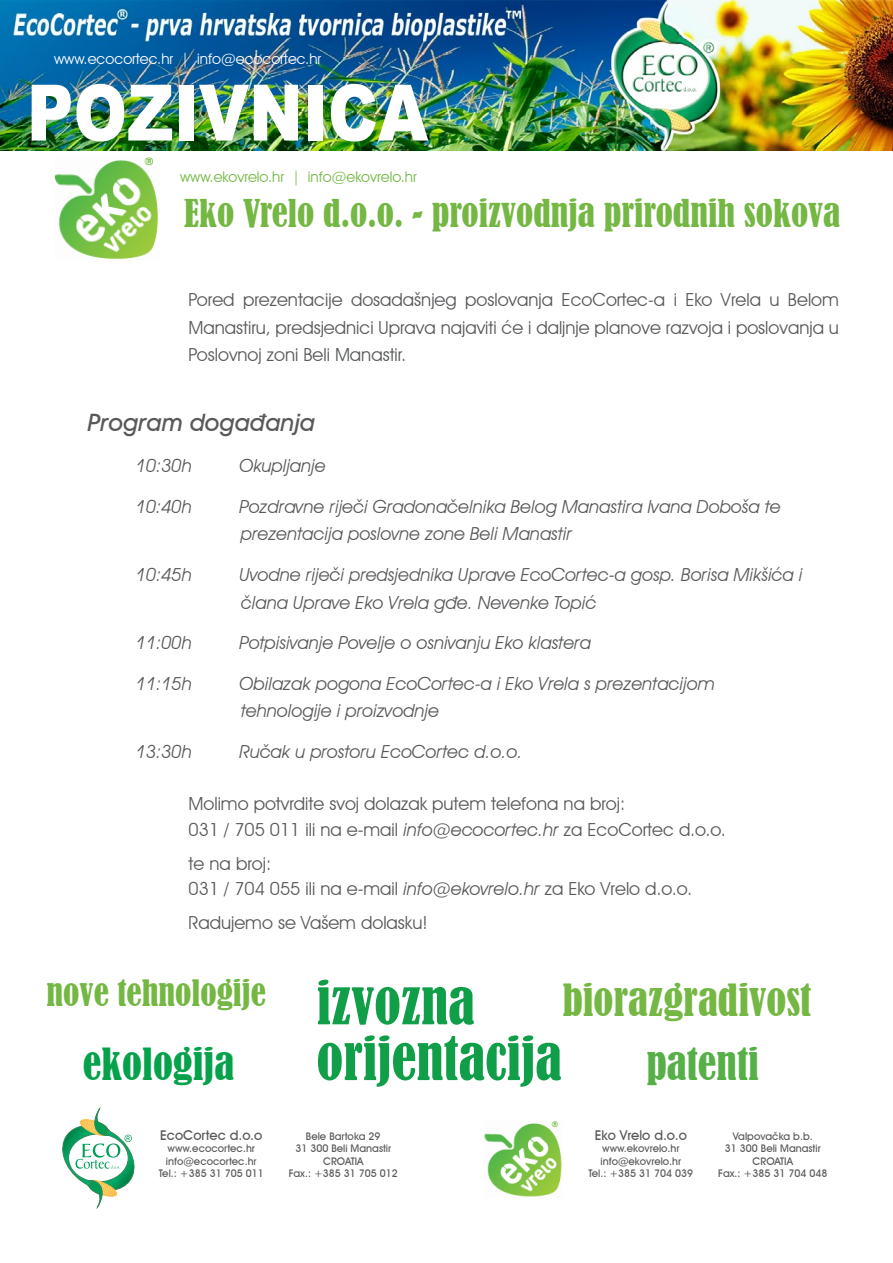
<style>
.page{position:relative;width:893px;height:1263px;background:#fff}
.page>*{position:absolute;margin:0;border:0;box-sizing:border-box;transform-origin:0 0}
.t1{font:900 78px "Arial";color:#fff;scale:.83 1}
.t2{font:condensed 55.5px/55.8px "Bernard";color:#109e49}
.t3{font:condensed 41.55px "Bernard";color:#74b743}
.t4{font:condensed 41.55px "Bernard";color:#06a24b}
.t5{font:condensed 41.55px "Bernard";color:#56b047}
.t6{font:condensed 36px "Bernard";color:#74b743}
.t7{font:condensed 34.05px "Bernard";color:#74b743}
.t8{font:italic 500 24px "Avant Garde IT Cby BT";color:#58595b}
.t9{font:italic 18px/27.8px "Avant Garde IT Cby BT";color:#58595b}
.t10{font:18px/27.8px "Avant Garde IT Cby BT";color:#58595b}
.t11{font:14.7px "Avant Garde IT Cby BT";color:#fff}
.t12{font:14.7px "Avant Garde IT Cby BT";color:#74b743}
.t13{font:500 13.5px "Avant Garde IT Cby BT";color:#58595b}
.t14{font:500 10.5px "Avant Garde IT Cby BT";color:#58595b}
.s1{font-style:italic}
</style>
<div class="page">
<img style="left:0;top:0;width:893px;height:150px">
<img style="left:54px;top:157px;width:104px;height:102px">
<img style="left:485px;top:1121px;width:77px;height:76px">
<svg style="left:62px;top:1107px;width:73px;height:101px"></svg>
<p class="t11" style="left:54px;top:50px;width:269px">www.ecocortec.hr | info@ecocortec.hr</p>
<h1 class="t1" style="left:27px;top:56px;width:485px">POZIVNICA</h1>
<p class="t12" style="left:180px;top:168px;width:238px">www.ekovrelo.hr | info@ekovrelo.hr</p>
<h3 class="t6" style="left:184px;top:193px;width:658px">Eko Vrelo d.o.o. - proizvodnja prirodnih sokova</h3>
<p class="t10" style="left:189px;top:285px;width:652px;text-align:justify">Pored prezentacije dosadašnjeg poslovanja EcoCortec-a i Eko Vrela u Belom Manastiru, predsjednici Uprava najaviti će i daljnje planove razvoja i poslovanja u Poslovnoj zoni Beli Manastir.</p>
<h3 class="t8" style="left:88px;top:408px;width:229px">Program događanja</h3>
<p class="t9" style="left:136px;top:452px;width:57px">10:30h</p>
<p class="t9" style="left:239px;top:452px;width:88px">Okupljanje</p>
<p class="t9" style="left:136px;top:492px;width:57px">10:40h</p>
<p class="t9" style="left:239px;top:492px;width:543px">Pozdravne riječi Gradonačelnika Belog Manastira Ivana Doboša te prezentacija poslovne zone Beli Manastir</p>
<p class="t9" style="left:136px;top:560px;width:57px">10:45h</p>
<p class="t9" style="left:239px;top:560px;width:565px">Uvodne riječi predsjednika Uprave EcoCortec-a gosp. Borisa Mikšića i člana Uprave Eko Vrela gđe. Nevenke Topić</p>
<p class="t9" style="left:136px;top:629px;width:57px">11:00h</p>
<p class="t9" style="left:239px;top:629px;width:353px">Potpisivanje Povelje o osnivanju Eko klastera</p>
<p class="t9" style="left:136px;top:669px;width:57px">11:15h</p>
<p class="t9" style="left:239px;top:669px;width:477px">Obilazak pogona EcoCortec-a i Eko Vrela s prezentacijom tehnologije i proizvodnje</p>
<p class="t9" style="left:136px;top:737px;width:57px">13:30h</p>
<p class="t9" style="left:239px;top:737px;width:285px">Ručak u prostoru EcoCortec d.o.o.</p>
<p class="t10" style="left:189px;top:791px;width:539px;line-height:25.5px">Molimo potvrdite svoj dolazak putem telefona na broj:<br>031 / 705 011 ili na e-mail <span class="s1">info@ecocortec.hr</span> za EcoCortec d.o.o.</p>
<p class="t10" style="left:189px;top:850px;width:505px;line-height:25.5px">te na broj:<br>031 / 704 055 ili na e-mail <span class="s1">info@ekovrelo.hr</span> za Eko Vrelo d.o.o.</p>
<p class="t10" style="left:189px;top:909px;width:240px">Radujemo se Vašem dolasku!</p>
<h3 class="t7" style="left:47px;top:973px;width:221px">nove tehnologije</h3>
<h3 class="t4" style="left:83px;top:1040px;width:153px">ekologija</h3>
<h3 class="t5" style="left:646px;top:1040px;width:114px">patenti</h3>
<h2 class="t2" style="left:317px;top:976px;width:247px">izvozna orijentacija</h2>
<h3 class="t3" style="left:562px;top:975px;width:251px">biorazgradivost</h3>
<p class="t13" style="left:160px;top:1126px;width:104px">EcoCortec d.o.o</p>
<p class="t14" style="left:306px;top:1129px;width:76px">Bele Bartoka 29</p>
<p class="t14" style="left:168px;top:1142px;width:89px">www.ecocortec.hr</p>
<p class="t14" style="left:295px;top:1142px;width:97px">31 300 Beli Manastir</p>
<p class="t14" style="left:166px;top:1155px;width:92px">info@ecocortec.hr</p>
<p class="t14" style="left:323px;top:1155px;width:42px">CROATIA</p>
<p class="t14" style="left:159px;top:1167px;width:106px">Tel.: +385 31 705 011</p>
<p class="t14" style="left:289px;top:1167px;width:111px">Fax.: +385 31 705 012</p>
<p class="t13" style="left:595px;top:1126px;width:94px">Eko Vrelo d.o.o</p>
<p class="t14" style="left:733px;top:1129px;width:81px">Valpovačka b.b.</p>
<p class="t14" style="left:602px;top:1142px;width:79px">www.ekovrelo.hr</p>
<p class="t14" style="left:725px;top:1142px;width:97px">31 300 Beli Manastir</p>
<p class="t14" style="left:600px;top:1155px;width:82px">info@ekovrelo.hr</p>
<p class="t14" style="left:753px;top:1155px;width:42px">CROATIA</p>
<p class="t14" style="left:588px;top:1167px;width:106px">Tel.: +385 31 704 039</p>
<p class="t14" style="left:718px;top:1167px;width:111px">Fax.: +385 31 704 048</p>
</div>
